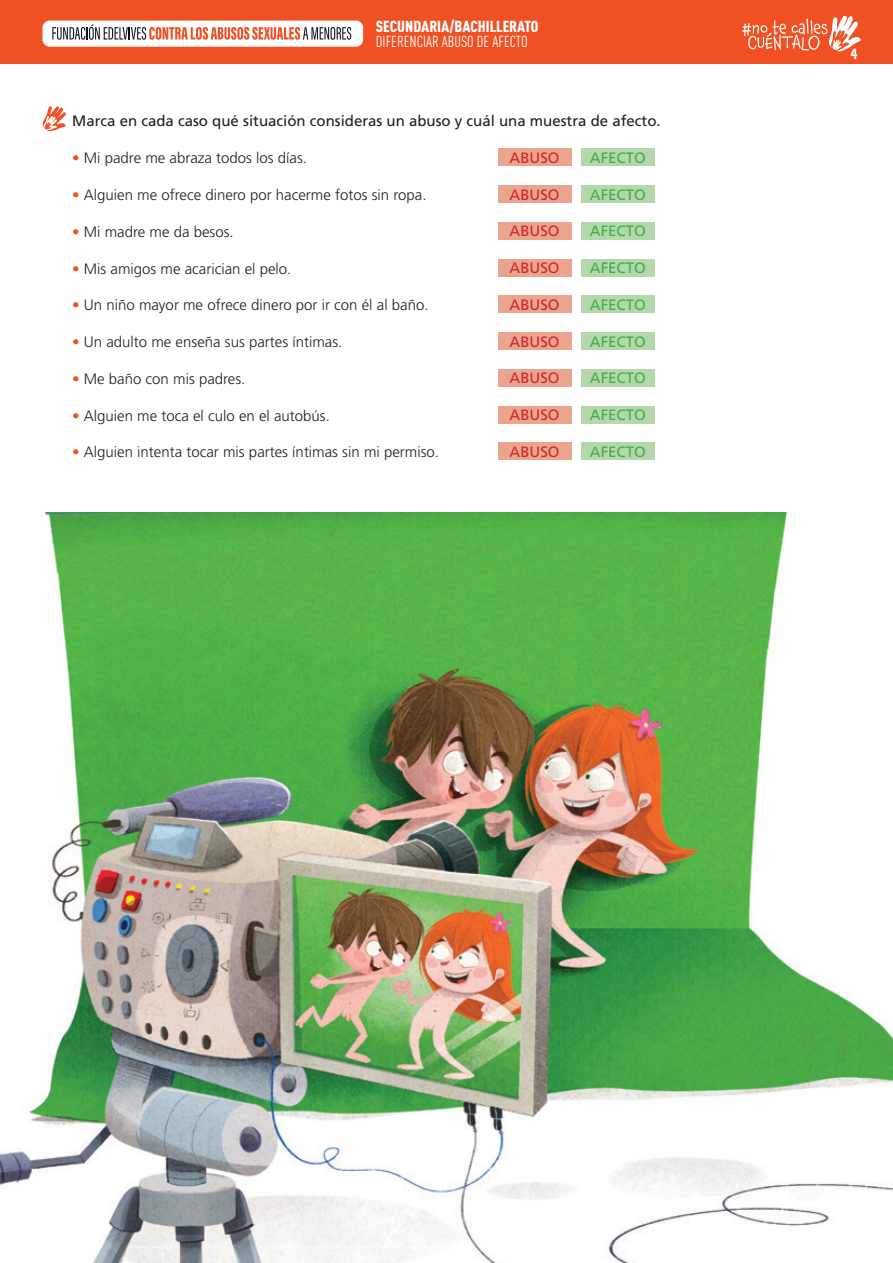
<style>
.page{position:relative;width:893px;height:1263px;background:#fff}
.page>*{position:absolute;margin:0;border:0;box-sizing:border-box;transform-origin:0 0}
.t1{font:condensed 15.75px "DIN Pro";color:#fff}
.t2{font:900 condensed 15.75px "DIN Pro";color:#fff}
.t3{font:300 15px "Frutiger LT Std";color:#231f20}
.t4{font:15px "Frutiger LT Std";color:#231f20}
.t5{font:15px "Frutiger LT Std";color:#40ae49}
.t6{font:15px "Frutiger LT Std";color:#d1232a}
.t7{font:15px "Dimbo";color:#fff}
.s1{color:#f05022}
</style>
<div class="page">
<div style="left:0;top:0;width:893px;height:63px;background:#f05022"></div>
<svg style="left:742px;top:16px;width:119px;height:36px"></svg>
<div style="left:43px;top:21px;width:320px;height:26px;background:#fff;border-radius:7px"></div>
<svg style="left:52px;top:24px;width:299px;height:16px"></svg>
<svg style="left:43px;top:106px;width:23px;height:25px"></svg>
<img style="left:0;top:512px;width:893px;height:751px">
<div style="left:497px;top:148px;width:74px;height:18px;background:#eaa58e"></div>
<div style="left:581px;top:148px;width:74px;height:18px;background:#b5d7ac"></div>
<div style="left:497px;top:185px;width:74px;height:18px;background:#eaa58e"></div>
<div style="left:581px;top:185px;width:74px;height:18px;background:#b5d7ac"></div>
<div style="left:497px;top:222px;width:74px;height:18px;background:#eaa58e"></div>
<div style="left:581px;top:222px;width:74px;height:18px;background:#b5d7ac"></div>
<div style="left:497px;top:259px;width:74px;height:17px;background:#eaa58e"></div>
<div style="left:581px;top:259px;width:74px;height:17px;background:#b5d7ac"></div>
<div style="left:497px;top:295px;width:74px;height:18px;background:#eaa58e"></div>
<div style="left:581px;top:295px;width:74px;height:18px;background:#b5d7ac"></div>
<div style="left:497px;top:332px;width:74px;height:18px;background:#eaa58e"></div>
<div style="left:581px;top:332px;width:74px;height:18px;background:#b5d7ac"></div>
<div style="left:497px;top:369px;width:74px;height:18px;background:#eaa58e"></div>
<div style="left:581px;top:369px;width:74px;height:18px;background:#b5d7ac"></div>
<div style="left:497px;top:406px;width:74px;height:17px;background:#eaa58e"></div>
<div style="left:581px;top:406px;width:74px;height:17px;background:#b5d7ac"></div>
<div style="left:497px;top:442px;width:74px;height:18px;background:#eaa58e"></div>
<div style="left:581px;top:442px;width:74px;height:18px;background:#b5d7ac"></div>
<p class="t2" style="left:376px;top:14px;width:164px">SECUNDARIA/BACHILLERATO</p>
<p class="t1" style="left:376px;top:30px;width:153px">DIFERENCIAR ABUSO DE AFECTO</p>
<p class="t4" style="left:72px;top:112px;width:590px">Marca en cada caso qué situación consideras un abuso y cuál una muestra de afecto.</p>
<p class="t3" style="left:72px;top:150px;width:236px"><span class="s1">•</span> Mi padre me abraza todos los días.</p>
<p class="t6" style="left:509px;top:149px;width:51px">ABUSO</p>
<p class="t5" style="left:590px;top:149px;width:57px">AFECTO</p>
<p class="t3" style="left:72px;top:186px;width:356px"><span class="s1">•</span> Alguien me ofrece dinero por hacerme fotos sin ropa.</p>
<p class="t6" style="left:509px;top:186px;width:51px">ABUSO</p>
<p class="t5" style="left:590px;top:186px;width:57px">AFECTO</p>
<p class="t3" style="left:72px;top:223px;width:163px"><span class="s1">•</span> Mi madre me da besos.</p>
<p class="t6" style="left:509px;top:222px;width:51px">ABUSO</p>
<p class="t5" style="left:590px;top:222px;width:57px">AFECTO</p>
<p class="t3" style="left:72px;top:260px;width:221px"><span class="s1">•</span> Mis amigos me acarician el pelo.</p>
<p class="t6" style="left:509px;top:259px;width:51px">ABUSO</p>
<p class="t5" style="left:590px;top:259px;width:57px">AFECTO</p>
<p class="t3" style="left:72px;top:297px;width:358px"><span class="s1">•</span> Un niño mayor me ofrece dinero por ir con él al baño.</p>
<p class="t6" style="left:509px;top:296px;width:51px">ABUSO</p>
<p class="t5" style="left:590px;top:296px;width:57px">AFECTO</p>
<p class="t3" style="left:72px;top:333px;width:272px"><span class="s1">•</span> Un adulto me enseña sus partes íntimas.</p>
<p class="t6" style="left:509px;top:333px;width:51px">ABUSO</p>
<p class="t5" style="left:590px;top:333px;width:57px">AFECTO</p>
<p class="t3" style="left:72px;top:370px;width:175px"><span class="s1">•</span> Me baño con mis padres.</p>
<p class="t6" style="left:509px;top:369px;width:51px">ABUSO</p>
<p class="t5" style="left:590px;top:369px;width:57px">AFECTO</p>
<p class="t3" style="left:72px;top:407px;width:259px"><span class="s1">•</span> Alguien me toca el culo en el autobús.</p>
<p class="t6" style="left:509px;top:406px;width:51px">ABUSO</p>
<p class="t5" style="left:590px;top:406px;width:57px">AFECTO</p>
<p class="t3" style="left:72px;top:444px;width:368px"><span class="s1">•</span> Alguien intenta tocar mis partes íntimas sin mi permiso.</p>
<p class="t6" style="left:509px;top:443px;width:51px">ABUSO</p>
<p class="t5" style="left:590px;top:443px;width:57px">AFECTO</p>
<p class="t7" style="left:851px;top:45px;width:8px">4</p>
</div>
